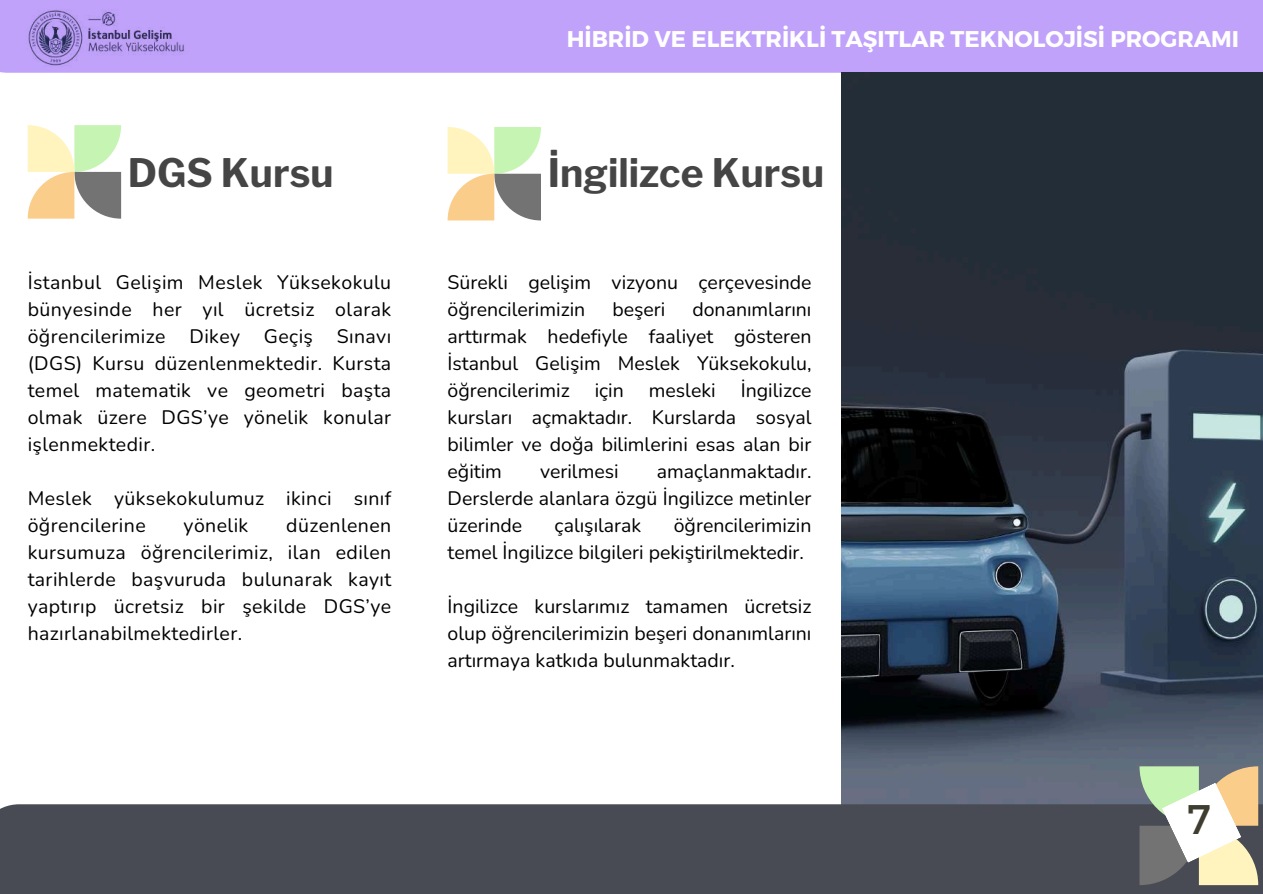
<style>
.page{position:relative;width:1263px;height:894px;background:#fff}
.page>*{position:absolute;margin:0;border:0;box-sizing:border-box;transform-origin:0 0}
.t1{font:41.25px "Montserrat";color:#3e3d2f}
.t2{font:700 39px "Libre Franklin";color:#454545}
.t3{font:700 22.8px "Montserrat";color:#fff}
.t4{font:19.5px/27px "Nunito";color:#000;text-align:justify}
.t5{font:19.5px "Nunito";letter-spacing:.02em;color:#000}
</style>
<div class="page">
<div style="left:0;top:0;width:1263px;height:73px;background:#c0a2fa"></div>
<img style="left:842px;top:73px;width:421px;height:731px">
<div style="left:0;top:804px;width:1263px;height:89px;background:#484b53"></div>
<img style="left:20px;top:10px;width:171px;height:63px">
<svg style="left:1139px;top:766px;width:119px;height:118px"></svg>
<svg style="left:448px;top:127px;width:93px;height:93px"></svg>
<svg style="left:28px;top:125px;width:93px;height:93px"></svg>
<p class="t3" style="left:567px;top:24px;width:674px">HİBRİD VE ELEKTRİKLİ TAŞITLAR TEKNOLOJİSİ PROGRAMI</p>
<h2 class="t2" style="left:128px;top:149px;width:207px">DGS Kursu</h2>
<h2 class="t2" style="left:548px;top:149px;width:278px">İngilizce Kursu</h2>
<p class="t4" style="left:28px;top:269px;width:365px">İstanbul Gelişim Meslek Yüksekokulu bünyesinde her yıl ücretsiz olarak öğrencilerimize Dikey Geçiş Sınavı (DGS) Kursu düzenlenmektedir. Kursta temel matematik ve geometri başta olmak üzere DGS’ye yönelik konular işlenmektedir.</p>
<p class="t5" style="left:28px;top:485px;width:303px">Meslek yüksekokulumuz ikinci</p>
<p class="t4" style="left:354px;top:485px;width:39px">sınıf</p>
<p class="t5" style="left:28px;top:512px;width:119px">öğrencilerine</p>
<p class="t4" style="left:184px;top:512px;width:66px">yönelik</p>
<p class="t4" style="left:28px;top:512px;width:365px;text-indent:259px">düzenlenen kursumuza öğrencilerimiz, ilan edilen tarihlerde başvuruda bulunarak kayıt yaptırıp ücretsiz bir şekilde DGS’ye hazırlanabilmektedirler.</p>
<p class="t4" style="left:448px;top:269px;width:365px">Sürekli gelişim vizyonu çerçevesinde öğrencilerimizin</p>
<p class="t4" style="left:448px;top:296px;width:365px;text-indent:245px">donanımlarını arttırmak hedefiyle faaliyet gösteren İstanbul Gelişim Meslek Yüksekokulu, öğrencilerimiz</p>
<p class="t4" style="left:612px;top:296px;width:52px">beşeri</p>
<p class="t4" style="left:448px;top:377px;width:365px;text-indent:293px">İngilizce kursları açmaktadır. Kurslarda sosyal bilimler ve doğa bilimlerini esas alan bir eğitim</p>
<p class="t4" style="left:595px;top:377px;width:31px">için</p>
<p class="t4" style="left:649px;top:377px;width:66px">mesleki</p>
<p class="t4" style="left:448px;top:458px;width:365px;text-indent:209px">amaçlanmaktadır.<br>Derslerde alanlara özgü İngilizce metinler üzerinde</p>
<p class="t4" style="left:540px;top:458px;width:78px">verilmesi</p>
<p class="t4" style="left:448px;top:512px;width:365px;text-indent:226px">öğrencilerimizin temel İngilizce bilgileri pekiştirilmektedir.</p>
<p class="t4" style="left:448px;top:593px;width:365px">İngilizce kurslarımız tamamen ücretsiz olup öğrencilerimizin beşeri donanımlarını artırmaya katkıda bulunmaktadır.</p>
<p class="t4" style="left:555px;top:512px;width:88px">çalışılarak</p>
<h1 class="t1" style="left:1187px;top:792px;width:25px">7</h1>
</div>
